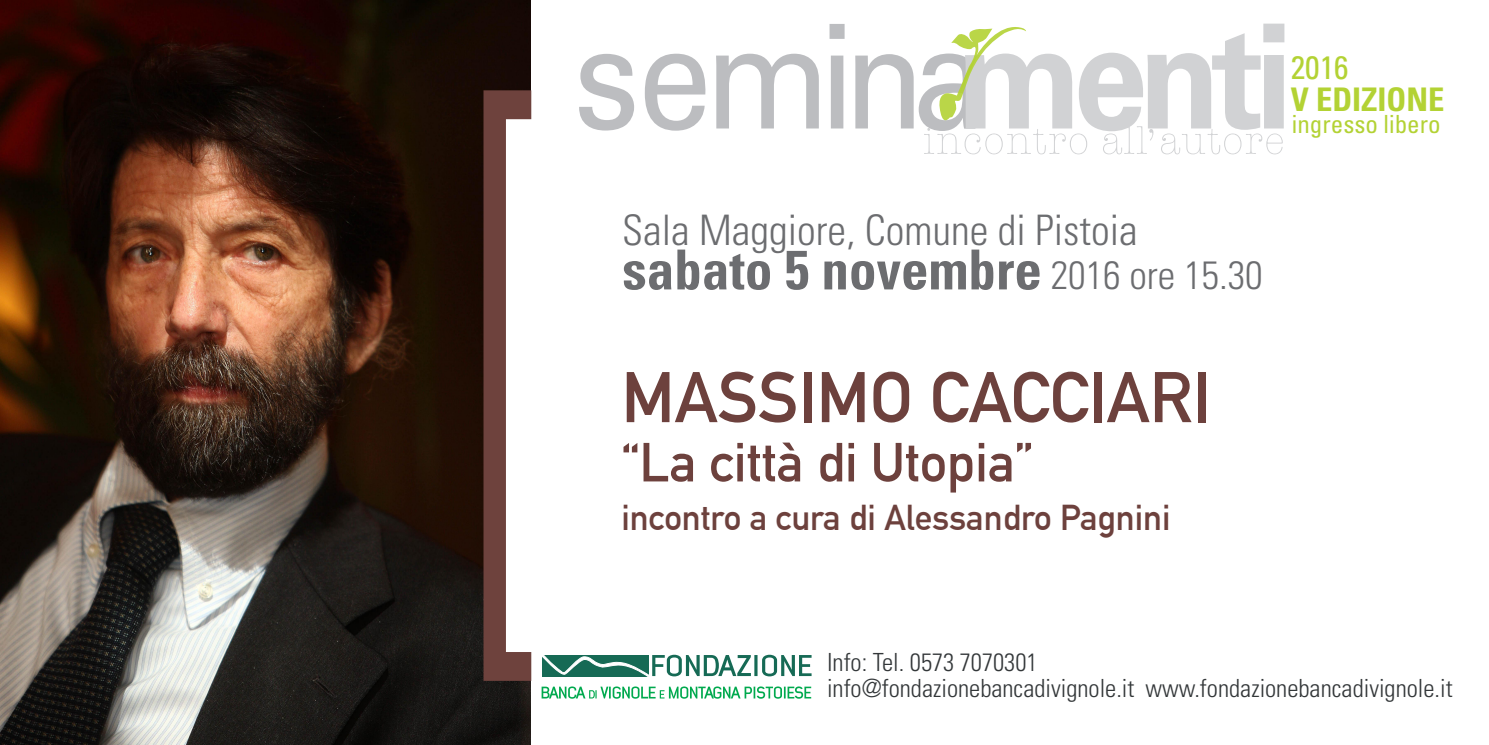
<style>
.page{position:relative;width:1489px;height:745px;background:#fff}
.page>*{position:absolute;margin:0;border:0;box-sizing:border-box;transform-origin:0 0}
.t1{font:700 70.25px "DIN Alternate";color:#6d413d}
.t2{font:700 condensed 55px "Univers LT Std";color:#6c6d70}
.t3{font:700 54px "DIN Alternate";color:#6d413d}
.t4{font:300 condensed 42px "Univers LT Std";color:#6c6d70}
.t5{font:700 35.25px "DIN Alternate";color:#6d413d}
.t6{font:700 condensed 32.5px "Univers LT Std";color:#b3d234}
.t7{font:condensed 32.5px "Univers LT Std";color:#b3d234}
.t8{font:300 condensed 25px/25.2px "Univers LT Std";color:#333739}
.t9{font:condensed 25px "Univers LT Std";color:#b3d234}
.s1{font-weight:300;font-size:39.5px}
</style>
<div class="page">
<img style="left:0;top:0;width:530px;height:744px">
<svg style="left:483px;top:90px;width:48px;height:590px"></svg>
<svg style="left:541px;top:686px;width:270px;height:12px"></svg>
<svg style="left:542px;top:654px;width:269px;height:22px"></svg>
<svg style="left:579px;top:54px;width:55px;height:76px"></svg>
<svg style="left:644px;top:54px;width:62px;height:77px"></svg>
<svg style="left:716px;top:54px;width:102px;height:74px"></svg>
<svg style="left:829px;top:24px;width:15px;height:104px"></svg>
<svg style="left:855px;top:24px;width:429px;height:130px"></svg>
<h3 class="t7" style="left:1290px;top:46px;width:59px">2016</h3>
<h3 class="t6" style="left:1290px;top:80px;width:155px">V EDIZIONE</h3>
<p class="t9" style="left:1291px;top:108px;width:150px">ingresso libero</p>
<h3 class="t4" style="left:622px;top:204px;width:517px">Sala Maggiore, Comune di Pistoia</h3>
<h2 class="t2" style="left:622px;top:236px;width:642px">sabato 5 novembre <span class="s1">2016 ore 15.30</span></h2>
<h1 class="t1" style="left:621px;top:343px;width:590px">MASSIMO CACCIARI</h1>
<h3 class="t3" style="left:621px;top:421px;width:413px">“La città di Utopia”</h3>
<h3 class="t5" style="left:621px;top:490px;width:550px">incontro a cura di Alessandro Pagnini</h3>
<p class="t8" style="left:827px;top:649px;width:627px">Info: Tel. 0573 7070301<br>info@fondazionebancadivignole.it www.fondazionebancadivignole.it</p>
</div>
